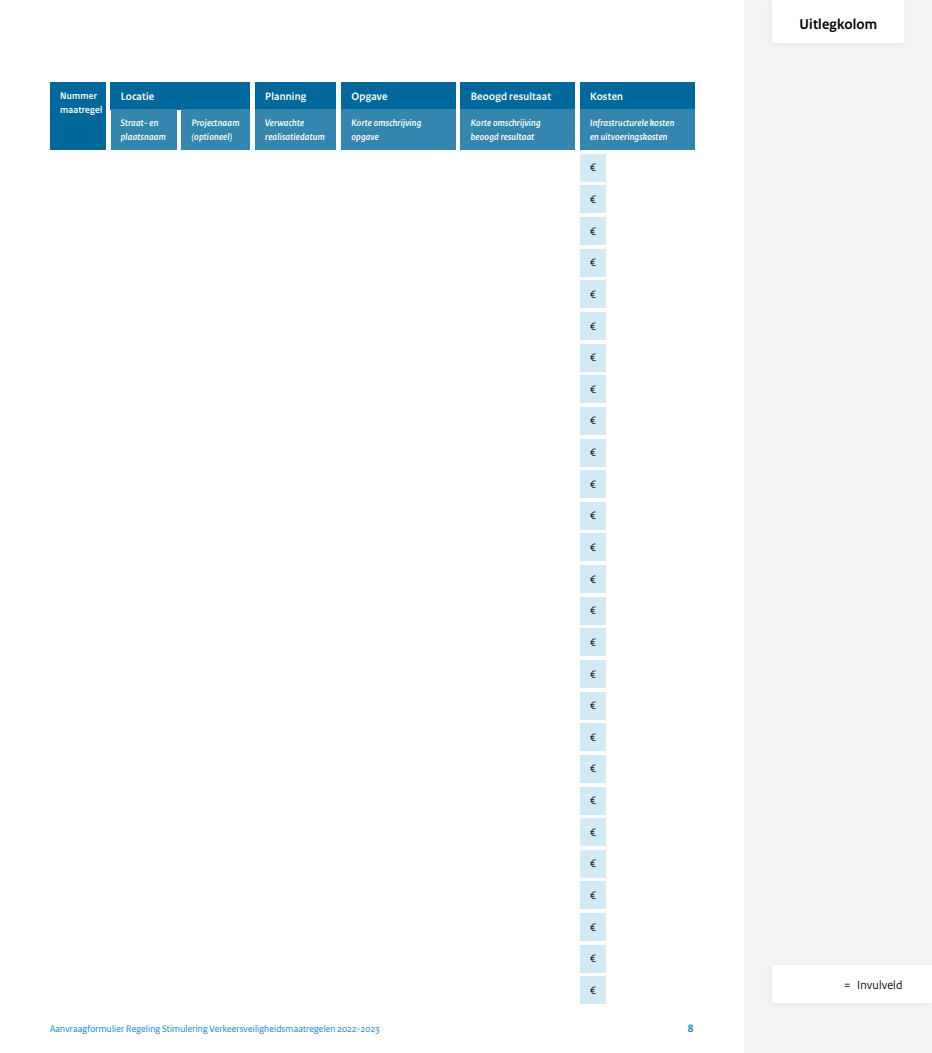
<style>
.page{position:relative;width:932px;height:1053px;background:#fff}
.page>*{position:absolute;margin:0;border:0;box-sizing:border-box;transform-origin:0 0}
.t1{font:700 15px "Rijksoverheid Sans Heading";letter-spacing:.01em;color:#000}
.t2{font:12.5px "Rijksoverheid Sans Heading";letter-spacing:.01em;color:#000}
.t3{font:700 11.25px "Rijksoverheid Sans Heading";letter-spacing:.01em;color:#fff}
.t4{font:11.25px "Rijksoverheid Sans Heading";color:#000}
.t5{font:700 11.25px "Rijksoverheid Sans Heading";color:#007bc7}
.t6{font:italic 700 10px/13.8px "Rijksoverheid Sans Heading";letter-spacing:.01em;color:#fff}
.t7{font:10px "Rijksoverheid Sans Heading";letter-spacing:.01em;color:#007bc7}
.t8{font:700 10px "Rijksoverheid Sans Heading";letter-spacing:.01em;color:#fff}
</style>
<div class="page">
<div style="left:111px;top:82px;width:139px;height:28px;background:#01689b"></div>
<div style="left:50px;top:82px;width:56px;height:68px;background:#01689b"></div>
<div style="left:255px;top:82px;width:81px;height:28px;background:#01689b"></div>
<div style="left:341px;top:82px;width:115px;height:28px;background:#01689b"></div>
<div style="left:461px;top:82px;width:114px;height:28px;background:#01689b"></div>
<div style="left:580px;top:82px;width:114px;height:28px;background:#01689b"></div>
<div style="left:111px;top:110px;width:66px;height:40px;background:#3486af"></div>
<div style="left:182px;top:110px;width:68px;height:40px;background:#3486af"></div>
<div style="left:255px;top:110px;width:81px;height:40px;background:#3486af"></div>
<div style="left:341px;top:110px;width:115px;height:40px;background:#3486af"></div>
<div style="left:461px;top:110px;width:114px;height:40px;background:#3486af"></div>
<div style="left:580px;top:110px;width:114px;height:40px;background:#3486af"></div>
<div style="left:580px;top:154px;width:26px;height:27px;background:#d2eaf5"></div>
<div style="left:580px;top:217px;width:26px;height:28px;background:#d2eaf5"></div>
<div style="left:580px;top:281px;width:26px;height:27px;background:#d2eaf5"></div>
<div style="left:580px;top:407px;width:26px;height:27px;background:#d2eaf5"></div>
<div style="left:580px;top:534px;width:26px;height:27px;background:#d2eaf5"></div>
<div style="left:580px;top:344px;width:26px;height:27px;background:#d2eaf5"></div>
<div style="left:580px;top:470px;width:26px;height:27px;background:#d2eaf5"></div>
<div style="left:580px;top:597px;width:26px;height:27px;background:#d2eaf5"></div>
<div style="left:580px;top:723px;width:26px;height:27px;background:#d2eaf5"></div>
<div style="left:580px;top:660px;width:26px;height:27px;background:#d2eaf5"></div>
<div style="left:580px;top:786px;width:26px;height:28px;background:#d2eaf5"></div>
<div style="left:580px;top:913px;width:26px;height:27px;background:#d2eaf5"></div>
<div style="left:580px;top:850px;width:26px;height:27px;background:#d2eaf5"></div>
<div style="left:580px;top:976px;width:26px;height:27px;background:#d2eaf5"></div>
<div style="left:580px;top:186px;width:26px;height:27px;background:#d2eaf5"></div>
<div style="left:580px;top:249px;width:26px;height:27px;background:#d2eaf5"></div>
<div style="left:580px;top:375px;width:26px;height:28px;background:#d2eaf5"></div>
<div style="left:580px;top:502px;width:26px;height:27px;background:#d2eaf5"></div>
<div style="left:580px;top:312px;width:26px;height:27px;background:#d2eaf5"></div>
<div style="left:580px;top:439px;width:26px;height:27px;background:#d2eaf5"></div>
<div style="left:580px;top:565px;width:26px;height:27px;background:#d2eaf5"></div>
<div style="left:580px;top:692px;width:26px;height:27px;background:#d2eaf5"></div>
<div style="left:580px;top:628px;width:26px;height:28px;background:#d2eaf5"></div>
<div style="left:580px;top:755px;width:26px;height:27px;background:#d2eaf5"></div>
<div style="left:580px;top:881px;width:26px;height:27px;background:#d2eaf5"></div>
<div style="left:580px;top:818px;width:26px;height:27px;background:#d2eaf5"></div>
<div style="left:580px;top:945px;width:26px;height:27px;background:#d2eaf5"></div>
<div style="left:745px;top:0;width:187px;height:1052px;background:#f3f3f3"></div>
<div style="left:764px;top:0;width:145px;height:51px;background:#000;opacity:.05"></div>
<div style="left:773px;top:0;width:131px;height:42px;background:#fff"></div>
<div style="left:764px;top:960px;width:168px;height:51px;background:#000;opacity:.05"></div>
<div style="left:773px;top:965px;width:159px;height:37px;background:#fff"></div>
<p class="t8" style="left:60px;top:90px;width:38px">Nummer</p>
<p class="t3" style="left:121px;top:90px;width:35px">Locatie</p>
<p class="t8" style="left:60px;top:104px;width:44px">maatregel</p>
<p class="t3" style="left:265px;top:90px;width:43px">Planning</p>
<p class="t3" style="left:351px;top:90px;width:38px">Opgave</p>
<p class="t3" style="left:471px;top:90px;width:82px">Beoogd resultaat</p>
<p class="t3" style="left:590px;top:90px;width:35px">Kosten</p>
<p class="t6" style="left:121px;top:116px;width:47px">Straat- en plaatsnaam</p>
<p class="t6" style="left:192px;top:116px;width:49px">Projectnaam (optioneel)</p>
<p class="t6" style="left:265px;top:116px;width:61px">Verwachte realisatiedatum</p>
<p class="t6" style="left:351px;top:116px;width:72px">Korte omschrijving opgave</p>
<p class="t6" style="left:471px;top:116px;width:72px">Korte omschrijving beoogd resultaat</p>
<p class="t6" style="left:590px;top:116px;width:86px">Infrastructurele kosten en uitvoeringskosten</p>
<p class="t4" style="left:590px;top:161px;width:7px">€</p>
<p class="t4" style="left:590px;top:193px;width:7px">€</p>
<p class="t4" style="left:590px;top:224px;width:7px">€</p>
<p class="t4" style="left:590px;top:256px;width:7px">€</p>
<p class="t4" style="left:590px;top:288px;width:7px">€</p>
<p class="t4" style="left:590px;top:319px;width:7px">€</p>
<p class="t4" style="left:590px;top:351px;width:7px">€</p>
<p class="t4" style="left:590px;top:382px;width:7px">€</p>
<p class="t4" style="left:590px;top:414px;width:7px">€</p>
<p class="t4" style="left:590px;top:446px;width:7px">€</p>
<p class="t4" style="left:590px;top:477px;width:7px">€</p>
<p class="t4" style="left:590px;top:509px;width:7px">€</p>
<p class="t4" style="left:590px;top:541px;width:7px">€</p>
<p class="t4" style="left:590px;top:572px;width:7px">€</p>
<p class="t4" style="left:590px;top:604px;width:7px">€</p>
<p class="t4" style="left:590px;top:635px;width:7px">€</p>
<p class="t4" style="left:590px;top:667px;width:7px">€</p>
<p class="t4" style="left:590px;top:699px;width:7px">€</p>
<p class="t4" style="left:590px;top:730px;width:7px">€</p>
<p class="t4" style="left:590px;top:762px;width:7px">€</p>
<p class="t4" style="left:590px;top:793px;width:7px">€</p>
<p class="t4" style="left:590px;top:825px;width:7px">€</p>
<p class="t4" style="left:590px;top:857px;width:7px">€</p>
<p class="t4" style="left:590px;top:888px;width:7px">€</p>
<p class="t4" style="left:590px;top:920px;width:7px">€</p>
<p class="t4" style="left:590px;top:952px;width:7px">€</p>
<p class="t4" style="left:590px;top:983px;width:7px">€</p>
<p class="t7" style="left:50px;top:1022px;width:331px">Aanvraagformulier Regeling Stimulering Verkeersveiligheidsmaatregelen 2022-2023</p>
<p class="t5" style="left:688px;top:1022px;width:7px">8</p>
<h1 class="t1" style="left:799px;top:15px;width:79px">Uitlegkolom</h1>
<p class="t2" style="left:844px;top:977px;width:60px">= Invulveld</p>
</div>
